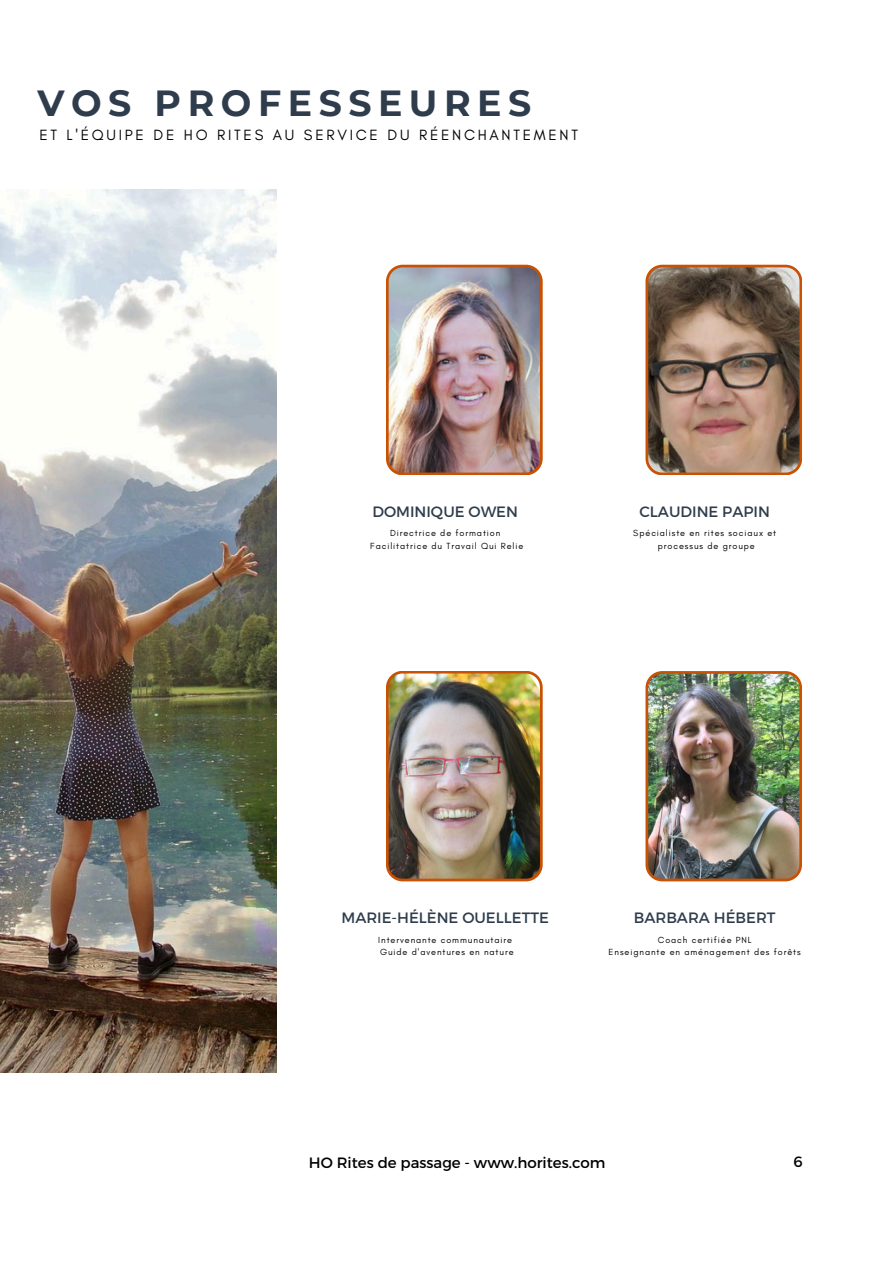
<style>
.page{position:relative;width:894px;height:1264px;background:#fff}
.page>*{position:absolute;margin:0;border:0;box-sizing:border-box;transform-origin:0 0}
.t1{font:700 36.3px "Montserrat";letter-spacing:.18em;color:#2e3c4c}
.t2{font:15.15px "Glacial Indifference";letter-spacing:.18em;color:#000}
.t3{font:15px "Montserrat";color:#2e3c4c}
.t4{font:15px "Montserrat";color:#000}
.t5{font:9px/12px "Glacial Indifference";letter-spacing:.1em;color:#000;text-align:center}
</style>
<div class="page">
<img style="left:0;top:190px;width:277px;height:882px">
<img style="left:386px;top:671px;width:156px;height:210px">
<img style="left:386px;top:265px;width:156px;height:210px">
<img style="left:645px;top:265px;width:157px;height:210px">
<img style="left:645px;top:671px;width:156px;height:210px">
<h2 class="t1" style="left:37px;top:80px;width:495px">VOS PROFESSEURES</h2>
<p class="t2" style="left:39px;top:126px;width:540px">ET L'ÉQUIPE DE HO RITES AU SERVICE DU RÉENCHANTEMENT</p>
<p class="t3" style="left:372px;top:502px;width:147px">DOMINIQUE OWEN</p>
<p class="t5" style="left:370px;top:527px;width:155px">Directrice de formation<br>Facilitatrice du Travail Qui Relie</p>
<h2 class="t3" style="left:639px;top:502px;width:132px">CLAUDINE PAPIN</h2>
<p class="t5" style="left:633px;top:527px;width:144px">Spécialiste en rites sociaux et processus de groupe</p>
<p class="t3" style="left:341px;top:907px;width:209px">MARIE-HÉLÈNE OUELLETTE</p>
<p class="t5" style="left:378px;top:933px;width:137px;text-align:left">Intervenante communautaire<br>Guide d'aventures en nature</p>
<h2 class="t3" style="left:633px;top:907px;width:143px">BARBARA HÉBERT</h2>
<p class="t5" style="left:608px;top:933px;width:193px">Coach certifiée PNL<br>Enseignante en aménagement des forêts</p>
<p class="t4" style="left:309px;top:1153px;width:298px">HO Rites de passage - www.horites.com</p>
<h2 class="t4" style="left:793px;top:1151px;width:11px">6</h2>
</div>
